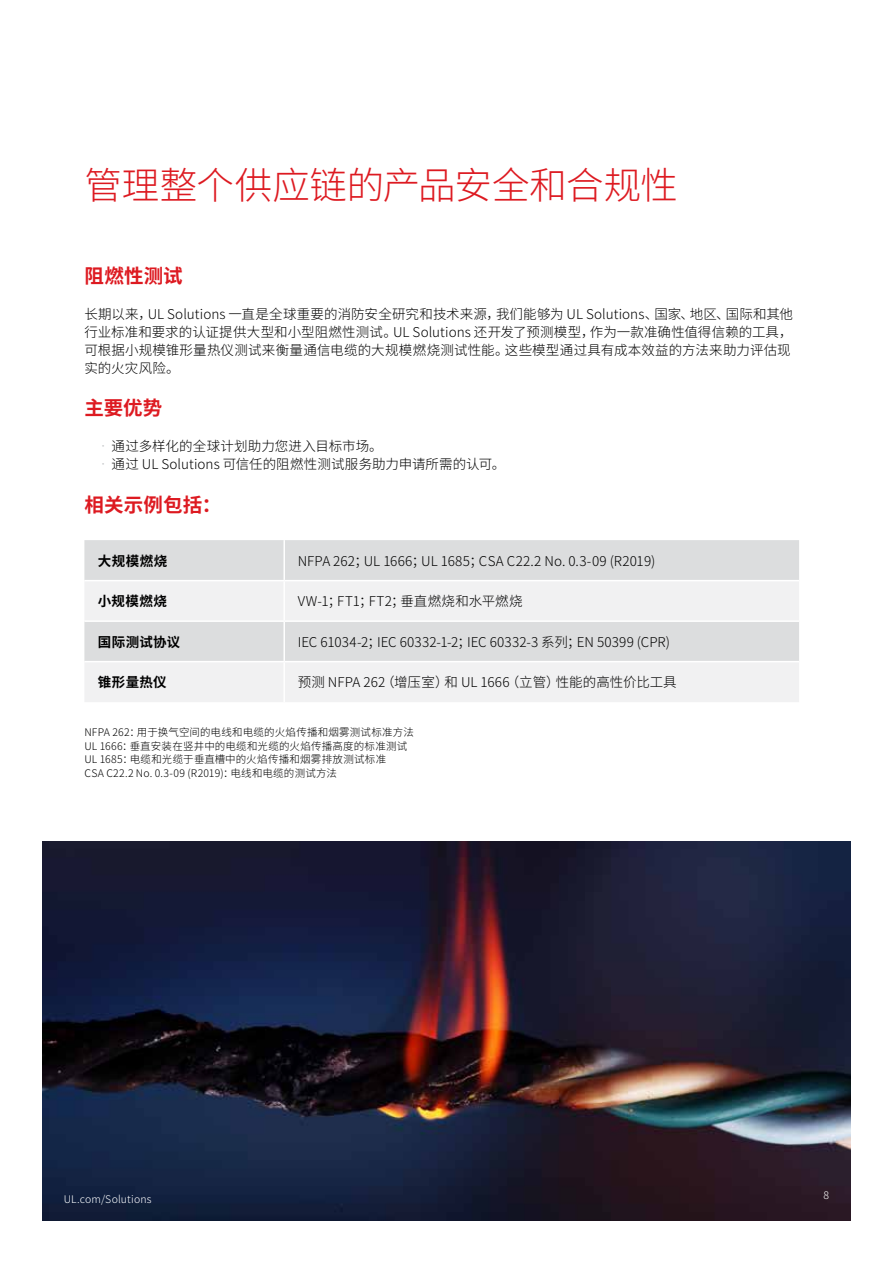
<style>
.page{position:relative;width:893px;height:1263px;background:#fff}
.page>*{position:absolute;margin:0;border:0;box-sizing:border-box;transform-origin:0 0}
.t1{font:300 37.5px "Noto Sans CJ Ksc";letter-spacing:-.01em;color:#dd1a21}
.t2{font:700 19.5px "Noto Sans CJ Ksc";letter-spacing:.01em;color:#dd1a21}
.t3{font:300 13.5px/18px "Noto Sans CJ Ksc";letter-spacing:.005em;color:#000}
.t4{font:300 13.5px "Noto Sans CJ Ksc";letter-spacing:.025em;color:#000}
.t5{font:700 13.5px "Noto Sans CJ Ksc";letter-spacing:.03em;color:#000}
.t6{font:300 10.5px/13.5px "Noto Sans CJ Ksc";letter-spacing:.02em;color:#000}
.t7{font:300 10.5px "Noto Sans CJ Ksc";letter-spacing:.015em;color:#fff}
.s1{color:#bcbec0}
</style>
<div class="page">
<img style="left:43px;top:842px;width:807px;height:378px">
<div style="left:84px;top:540px;width:715px;height:40px;background:#dcddde"></div>
<svg style="left:84px;top:582px;width:715px;height:120px;fill:#f1f1f2"></svg>
<hr style="left:283px;top:540px;width:2px;height:40px;background:#fff">
<hr style="left:283px;top:581px;width:2px;height:39px;background:#fff">
<hr style="left:84px;top:620px;width:200px;height:2px;background:#fff">
<hr style="left:283px;top:622px;width:2px;height:39px;background:#fff">
<hr style="left:284px;top:620px;width:515px;height:2px;background:#fff">
<hr style="left:84px;top:661px;width:200px;height:1px;background:#fff">
<hr style="left:283px;top:662px;width:2px;height:40px;background:#fff">
<hr style="left:284px;top:661px;width:515px;height:1px;background:#fff">
<h1 class="t1" style="left:84px;top:164px;width:595px">管理整个供应链的产品安全和合规性</h1>
<h2 class="t2" style="left:84px;top:265px;width:100px">阻燃性测试</h2>
<p class="t3" style="left:84px;top:306px;width:710px">长期以来，UL Solutions 一直是全球重要的消防安全研究和技术来源，我们能够为 UL Solutions、国家、地区、国际和其他行业标准和要求的认证提供大型和小型阻燃性测试。UL Solutions 还开发了预测模型，作为一款准确性值得信赖的工具，可根据小规模锥形量热仪测试来衡量通信电缆的大规模燃烧测试性能。这些模型通过具有成本效益的方法来助力评估现实的火灾风险。</p>
<h2 class="t2" style="left:84px;top:397px;width:80px">主要优势</h2>
<p class="t3" style="left:96px;top:438px;width:288px"><span class="s1">•</span>通过多样化的全球计划助力您进入目标市场。</p>
<p class="t3" style="left:96px;top:456px;width:410px"><span class="s1">•</span>通过 UL Solutions 可信任的阻燃性测试服务助力申请所需的认可。</p>
<h2 class="t2" style="left:84px;top:493px;width:138px">相关示例包括：</h2>
<p class="t5" style="left:98px;top:553px;width:71px">大规模燃烧</p>
<p class="t3" style="left:298px;top:552px;width:359px">NFPA 262；UL 1666；UL 1685；CSA C22.2 No. 0.3-09 (R2019)</p>
<p class="t5" style="left:98px;top:594px;width:71px">小规模燃烧</p>
<p class="t4" style="left:298px;top:594px;width:226px">VW-1；FT1；FT2；垂直燃烧和水平燃烧</p>
<p class="t5" style="left:98px;top:634px;width:84px">国际测试协议</p>
<p class="t3" style="left:298px;top:633px;width:374px">IEC 61034-2；IEC 60332-1-2；IEC 60332-3 系列；EN 50399 (CPR)</p>
<p class="t5" style="left:98px;top:675px;width:70px">锥形量热仪</p>
<p class="t3" style="left:298px;top:674px;width:381px">预测 NFPA 262（增压室）和 UL 1666（立管）性能的高性价比工具</p>
<p class="t6" style="left:84px;top:726px;width:331px">NFPA 262：用于换气空间的电线和电缆的火焰传播和烟雾测试标准方法UL 1666：垂直安装在竖井中的电缆和光缆的火焰传播高度的标准测试UL 1685：电缆和光缆于垂直槽中的火焰传播和烟雾排放测试标准<br>CSA C22.2 No. 0.3-09 (R2019)：电线和电缆的测试方法</p>
<p class="t7" style="left:64px;top:1194px;width:89px">UL.com/Solutions</p>
<p class="t7" style="left:824px;top:1189px;width:7px">8</p>
</div>
